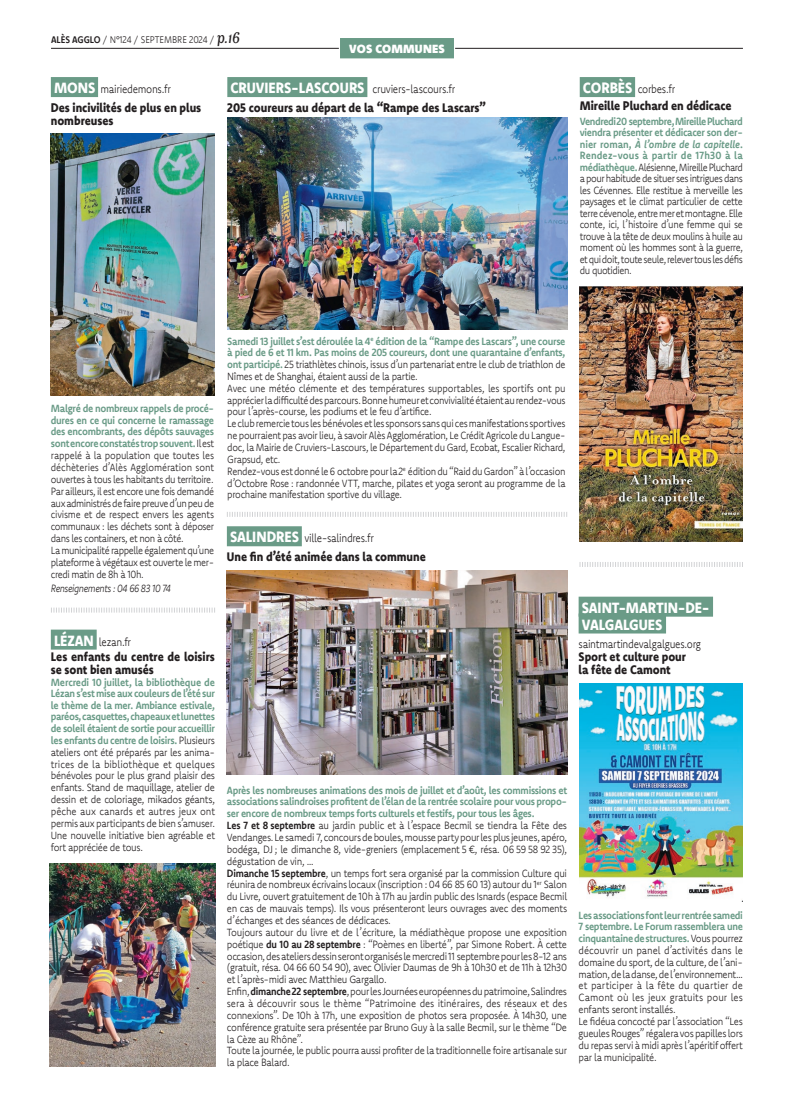
<style>
.page{position:relative;width:794px;height:1106px;background:#fff}
.page>*{position:absolute;margin:0;border:0;box-sizing:border-box;transform-origin:0 0}
._07__COMMUNES_texte_courant{font:15px "Komet Heavy SC";letter-spacing:-.005em;color:#fff;scale:.9 1}
._07__COMMUNES_texte_courant-2{font:800 12.5px/13px "Komet";letter-spacing:-.005em;color:#231f20;scale:.9 1}
.t1{font:12px "Komet Black SC";letter-spacing:.02em;color:#fff;scale:.96 1}
._07__COMMUNES_texte_courant-3{font:300 11.5px "Komet";letter-spacing:-.03em;color:#231f20;scale:.88 1}
._07c__COMMUNES_Titre{font:300 11.5px "Komet";letter-spacing:-.03em;color:#231f20;scale:.88 1}
._07__COMMUNES_texte_courant-4{font:300 10.5px/11.8px "Komet";letter-spacing:-.035em;color:#231f20;text-align:justify;scale:.92 1}
._07__COMMUNES_texte_courant-5{font:300 10.5px/11.5px "Komet";letter-spacing:-.035em;color:#231f20;text-align:justify;scale:.9 1}
._07__COMMUNES_texte_courant-6{font:700 10.5px/11.7px "Komet";letter-spacing:-.03em;color:#6a9b87;text-align:justify;scale:.92 1}
._07_COMMUNES_Infos_italique{font:italic 300 10.5px "Komet";letter-spacing:-.045em;color:#231f20;scale:.9 1}
.t2{font:300 9.7px "Komet";letter-spacing:-.005em;color:#231f20;scale:.9 1}
.s1{font-weight:700}
.s2{font-family:"Matrix II Script OT";font-weight:400;font-size:15.4px}
.s3{font-family:"Komet Heavy SC";font-weight:400;font-size:15px;color:#fff}
.s4{font-weight:700;color:#6a9b87}
.s5{font-weight:700;font-style:italic;color:#6a9b87}
.s6{font-weight:300;color:#231f20}
</style>
<div class="page">
<hr style="left:51px;top:48px;width:692px;height:1px;background:#231f20">
<div style="left:339px;top:37px;width:115px;height:22px;background:#6a9b87"></div>
<div style="left:339px;top:37px;width:116px;height:23px;border:1px solid #fff"></div>
<svg style="left:51px;top:607px;width:164px;height:5px"></svg>
<svg style="left:227px;top:512px;width:340px;height:5px"></svg>
<div style="left:227px;top:77px;width:140px;height:20px;background:#6a9b87"></div>
<img style="left:227px;top:118px;width:340px;height:212px">
<div style="left:227px;top:526px;width:75px;height:20px;background:#6a9b87"></div>
<div style="left:580px;top:77px;width:55px;height:20px;background:#6a9b87"></div>
<img style="left:580px;top:287px;width:163px;height:254px">
<div style="left:51px;top:77px;width:47px;height:20px;background:#6a9b87"></div>
<img style="left:51px;top:133px;width:163px;height:262px">
<img style="left:227px;top:570px;width:340px;height:204px">
<div style="left:51px;top:629px;width:46px;height:20px;background:#6a9b87"></div>
<img style="left:50px;top:863px;width:165px;height:203px">
<svg style="left:579px;top:562px;width:164px;height:5px"></svg>
<div style="left:578px;top:596px;width:135px;height:20px;background:#6a9b87"></div>
<div style="left:578px;top:613px;width:88px;height:20px;background:#6a9b87"></div>
<img style="left:580px;top:683px;width:163px;height:218px">
<p class="t2" style="left:51px;top:33px;width:211px"><span class="s1">ALÈS AGGLO</span> / N°124 / SEPTEMBRE 2024 / <span class="s2">p.16</span></p>
<p class="_07c__COMMUNES_Titre" style="left:230px;top:82px;width:257px"><span class="s3">CRUVIERS-LASCOURS</span> cruviers-lascours.fr</p>
<p class="_07__COMMUNES_texte_courant-2" style="left:227px;top:101px;width:289px">205 coureurs au départ de la “Rampe des Lascars”</p>
<p class="t1" style="left:349px;top:41px;width:101px">VOS COMMUNES</p>
<p class="_07c__COMMUNES_Titre" style="left:54px;top:82px;width:134px"><span class="s3">MONS</span> mairiedemons.fr</p>
<p class="_07__COMMUNES_texte_courant-2" style="left:51px;top:101px;width:169px">Des incivilités de plus en plus nombreuses</p>
<p class="_07__COMMUNES_texte_courant-3" style="left:583px;top:82px;width:106px"><span class="s3">CORBÈS</span> corbes.fr</p>
<p class="_07__COMMUNES_texte_courant-2" style="left:580px;top:99px;width:170px">Mireille Pluchard en dédicace</p>
<p class="_07__COMMUNES_texte_courant-5" style="left:580px;top:115px;width:183px"><span class="s4">Vendredi 20 septembre, Mireille Pluchard viendra présenter et dédicacer son der&shy;nier roman,</span> <span class="s5">À l’ombre de la capitelle</span><span class="s4">.<br>Rendez-vous à partir de 17h30 à la médiathèque.</span> Alésienne, Mireille Pluchard a pour habitude de situer ses intrigues dans les Cévennes. Elle restitue à merveille les paysages et le climat particulier de cette terre cévenole, entre mer et montagne. Elle conte, ici, l’histoire d’une femme qui se trouve à la tête de deux moulins à huile au moment où les hommes sont à la guerre, et qui doit, toute seule, relever tous les défis du quotidien.</p>
<p class="_07__COMMUNES_texte_courant-6" style="left:51px;top:402px;width:179px">Malgré de nombreux rappels de procé&shy;dures en ce qui concerne le ramassage des encombrants, des dépôts sauvages sont encore constatés trop souvent. <span class="s6">Il est rappelé à la population que toutes les déchèteries d’Alès Agglomération sont ouvertes à tous les habitants du territoire.</span></p>
<p class="_07__COMMUNES_texte_courant-5" style="left:51px;top:485px;width:183px;line-height:11.8px">Par ailleurs, il est encore une fois demandé aux administrés de faire preuve d’un peu de civisme et de respect envers les agents communaux : les déchets sont à déposer dans les containers, et non à côté.</p>
<p class="_07__COMMUNES_texte_courant-5" style="left:51px;top:544px;width:183px;line-height:11.9px">La municipalité rappelle également qu’une plateforme à végétaux est ouverte le mer&shy;credi matin de 8h à 10h.</p>
<p class="_07_COMMUNES_Infos_italique" style="left:51px;top:581px;width:135px">Renseignements : 04 66 83 10 74</p>
<p class="_07__COMMUNES_texte_courant-3" style="left:54px;top:634px;width:89px"><span class="s3">LÉZAN</span> lezan.fr</p>
<p class="_07__COMMUNES_texte_courant-2" style="left:51px;top:650px;width:184px">Les enfants du centre de loisirs se sont bien amusés</p>
<p class="_07__COMMUNES_texte_courant-4" style="left:51px;top:676px;width:180px"><span class="s4">Mercredi 10 juillet, la bibliothèque de Lézan s’est mise aux couleurs de l’été sur le thème de la mer. Ambiance estivale, paréos, casquettes, chapeaux et lunettes de soleil étaient de sortie pour accueillir les enfants du centre de loisirs.</span> Plusieurs ateliers ont été préparés par les anima&shy;trices de la bibliothèque et quelques bénévoles pour le plus grand plaisir des enfants. Stand de maquillage, atelier de dessin et de coloriage, mikados géants, pêche aux canards et autres jeux ont permis aux participants de bien s’amuser.<br>Une nouvelle initiative bien agréable et fort appréciée de tous.</p>
<p class="_07__COMMUNES_texte_courant-6" style="left:227px;top:335px;width:369px">Samedi 13 juillet s’est déroulée la 4<sup>e</sup> édition de la “Rampe des Lascars”, une course à pied de 6 et 11 km. Pas moins de 205 coureurs, dont une quarantaine d’enfants, ont participé. <span class="s6">25 triathlètes chinois, issus d’un partenariat entre le club de triathlon de Nîmes et de Shanghai, étaient aussi de la partie.</span></p>
<p class="_07__COMMUNES_texte_courant-5" style="left:227px;top:382px;width:377px;line-height:11.8px">Avec une météo clémente et des températures supportables, les sportifs ont pu apprécier la difficulté des parcours. Bonne humeur et convivialité étaient au rendez-vous pour l’après-course, les podiums et le feu d’artifice.</p>
<p class="_07__COMMUNES_texte_courant-5" style="left:227px;top:417px;width:377px;line-height:11.8px">Le club remercie tous les bénévoles et les sponsors sans qui ces manifestations sportives ne pourraient pas avoir lieu, à savoir Alès Agglomération, Le Crédit Agricole du Langue&shy;doc, la Mairie de Cruviers-Lascours, le Département du Gard, Ecobat, Escalier Richard, Grapsud, etc.</p>
<p class="_07__COMMUNES_texte_courant-5" style="left:227px;top:465px;width:377px;line-height:11.9px">Rendez-vous est donné le 6 octobre pour la 2<sup>e</sup> édition du “Raid du Gardon” à l’occasion d’Octobre Rose : randonnée VTT, marche, pilates et yoga seront au programme de la prochaine manifestation sportive du village.</p>
<p class="_07__COMMUNES_texte_courant-3" style="left:230px;top:531px;width:165px"><span class="s3">SALINDRES</span> ville-salindres.fr</p>
<p class="_07__COMMUNES_texte_courant-2" style="left:227px;top:550px;width:222px">Une fin d’été animée dans la commune</p>
<p class="_07__COMMUNES_texte_courant" style="left:582px;top:597px;width:143px">SAINT-MARTIN-DE-</p>
<p class="_07__COMMUNES_texte_courant" style="left:582px;top:614px;width:91px">VALGALGUES</p>
<p class="_07__COMMUNES_texte_courant-3" style="left:578px;top:637px;width:140px">saintmartindevalgalgues.org</p>
<p class="_07__COMMUNES_texte_courant-2" style="left:578px;top:650px;width:121px">Sport et culture pour la fête de Camont</p>
<p class="_07__COMMUNES_texte_courant-6" style="left:227px;top:784px;width:371px">Après les nombreuses animations des mois de juillet et d’août, les commissions et associations salindroises profitent de l’élan de la rentrée scolaire pour vous propo&shy;ser encore de nombreux temps forts culturels et festifs, pour tous les âges.</p>
<p class="_07__COMMUNES_texte_courant-4" style="left:227px;top:819px;width:371px"><span class="s1">Les 7 et 8 septembre</span> au jardin public et à l’espace Becmil se tiendra la Fête des Vendanges. Le samedi 7, concours de boules, mousse party pour les plus jeunes, apéro, bodéga, DJ ; le dimanche 8, vide-greniers (emplacement 5 €, résa. 06 59 58 92 35), dégustation de vin, …</p>
<p class="_07__COMMUNES_texte_courant-4" style="left:227px;top:866px;width:371px"><span class="s1">Dimanche 15 septembre</span>, un temps fort sera organisé par la commission Culture qui réunira de nombreux écrivains locaux (inscription : 04 66 85 60 13) autour du 1<sup>er</sup> Salon du Livre, ouvert gratuitement de 10h à 17h au jardin public des Isnards (espace Becmil en cas de mauvais temps). Ils vous présenteront leurs ouvrages avec des moments d’échanges et des séances de dédicaces.</p>
<p class="_07__COMMUNES_texte_courant-4" style="left:227px;top:926px;width:371px">Toujours autour du livre et de l’écriture, la médiathèque propose une exposition poétique <span class="s1">du 10 au 28 septembre</span> : “Poèmes en liberté”, par Simone Robert. À cette occasion, des ateliers dessin seront organisés le mercredi 11 septembre pour les 8-12 ans (gratuit, résa. 04 66 60 54 90), avec Olivier Daumas de 9h à 10h30 et de 11h à 12h30 et l’après-midi avec Matthieu Gargallo.</p>
<p class="_07__COMMUNES_texte_courant-4" style="left:227px;top:985px;width:371px">Enfin, <span class="s1">dimanche 22 septembre</span>, pour les Journées européennes du patrimoine, Salindres sera à découvrir sous le thème “Patrimoine des itinéraires, des réseaux et des connexions”. De 10h à 17h, une exposition de photos sera proposée. À 14h30, une conférence gratuite sera présentée par Bruno Guy à la salle Becmil, sur le thème “De la Cèze au Rhône”.</p>
<p class="_07__COMMUNES_texte_courant-4" style="left:227px;top:1044px;width:371px">Toute la journée, le public pourra aussi profiter de la traditionnelle foire artisanale sur la place Balard.</p>
<p class="_07__COMMUNES_texte_courant-4" style="left:578px;top:908px;width:180px"><span class="s4">Les associations font leur rentrée samedi 7 septembre. Le Forum rassemblera une cinquantaine de structures.</span> Vous pourrez découvrir un panel d’activités dans le domaine du sport, de la culture, de l’ani&shy;mation, de la danse, de l’environnement… et participer à la fête du quartier de Camont où les jeux gratuits pour les enfants seront installés.</p>
<p class="_07__COMMUNES_texte_courant-4" style="left:578px;top:1015px;width:180px">Le fidéua concocté par l’association “Les gueules Rouges” régalera vos papilles lors du repas servi à midi après l’apéritif offert par la municipalité.</p>
</div>
